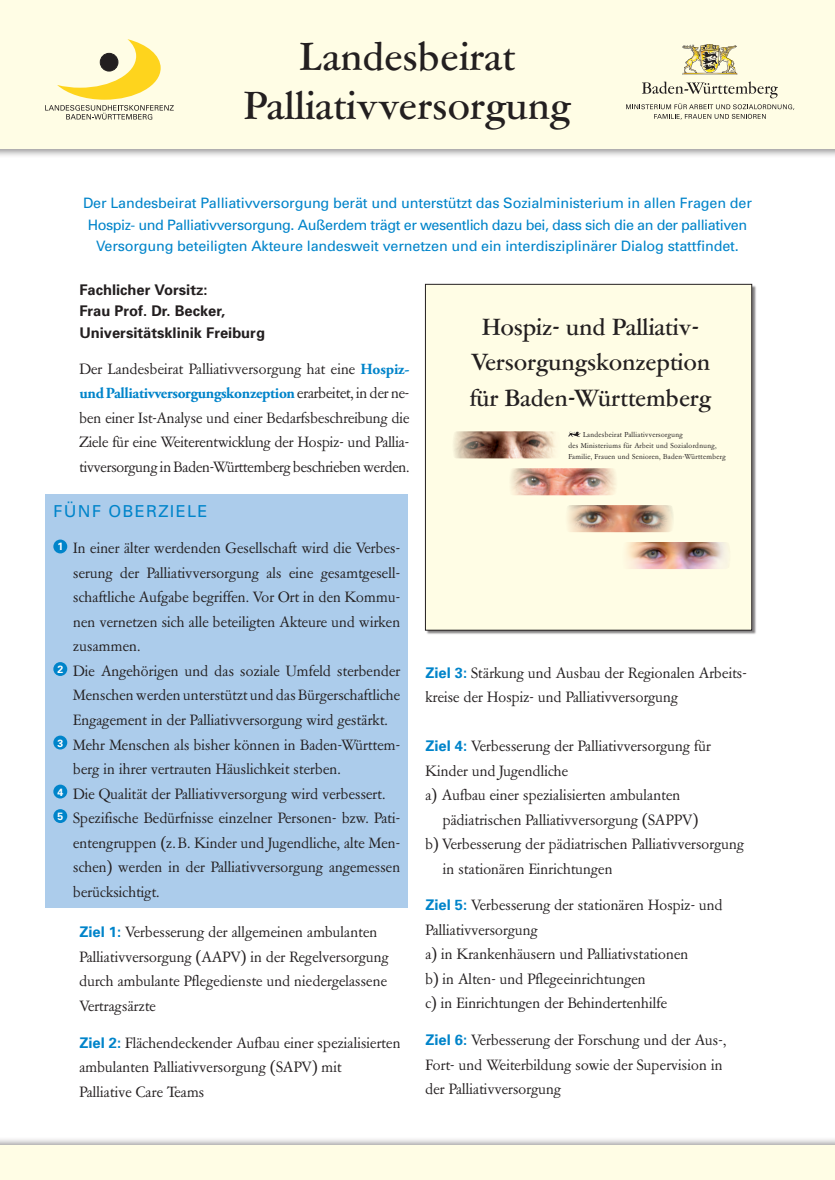
<style>
.page{position:relative;width:835px;height:1180px;background:#fff}
.page>*{position:absolute;margin:0;border:0;box-sizing:border-box;transform-origin:0 0}
.t1{font:500 38.5px/49.7px "Garamont Amsterdam BQ";letter-spacing:.02em;color:#231f20;text-align:center}
.t2{font:500 23px/35.6px "Garamont Amsterdam BQ";letter-spacing:.015em;color:#231f20;text-align:center}
.t3{font:16.45px "Univers";letter-spacing:.08em;color:#0084ca}
.t4{font:700 15.4px "Adobe Garamond Pro";letter-spacing:-.02em;color:#0084ca}
.t5{font:14.7px/24.5px "Garamont Amsterdam BQ";color:#231f20}
.t6{font:700 14.7px/21.7px "Univers";color:#231f20}
.t7{font:14.35px/21.7px "Univers";letter-spacing:-.01em;color:#0084ca;text-align:center}
.t8{font:7.1px/11px "Garamont Amsterdam BQ";letter-spacing:.03em;color:#231f20}
.s1{font-family:"Adobe Garamond Pro";font-weight:700;font-size:15.4px;color:#0084ca}
.s2{font-family:"Garamont Amsterdam BQ";font-weight:400;font-size:14.7px;color:#231f20}
.s3{font-family:"Univers";font-weight:700;color:#0084ca}
</style>
<div class="page">
<div style="left:0;top:0;width:834px;height:158px;background:#231f20;opacity:.45"></div>
<div style="left:0;top:0;width:834px;height:149px;background:#fffde5"></div>
<div style="left:0;top:1136px;width:834px;height:44px;background:#231f20;opacity:.45"></div>
<div style="left:0;top:1145px;width:834px;height:35px;background:#fffde5"></div>
<img style="left:682px;top:44px;width:56px;height:30px">
<svg style="left:626px;top:81px;width:168px;height:39px"></svg>
<svg style="left:45px;top:39px;width:129px;height:81px"></svg>
<div style="left:45px;top:494px;width:362px;height:414px;background:#accceb"></div>
<div style="left:53px;top:539px;width:14px;height:14px;background:#0084ca;border-radius:50%"></div>
<div style="left:53px;top:662px;width:14px;height:14px;background:#0084ca;border-radius:50%"></div>
<div style="left:53px;top:735px;width:14px;height:14px;background:#0084ca;border-radius:50%"></div>
<div style="left:53px;top:784px;width:14px;height:14px;background:#0084ca;border-radius:50%"></div>
<div style="left:53px;top:809px;width:14px;height:14px;background:#0084ca;border-radius:50%"></div>
<div style="left:426px;top:285px;width:330px;height:349px;background:#231f20;opacity:.55"></div>
<div style="left:425px;top:284px;width:326px;height:346px;background:#fffde5"></div>
<svg style="left:568px;top:431px;width:12px;height:6px"></svg>
<img style="left:453px;top:431px;width:102px;height:27px">
<img style="left:511px;top:468px;width:105px;height:27px">
<img style="left:568px;top:505px;width:105px;height:27px">
<img style="left:626px;top:542px;width:99px;height:27px">
<div style="left:425px;top:284px;width:326px;height:346px;border:1px solid #231f20"></div>
<h1 class="t1" style="left:244px;top:32px;width:328px">Landesbeirat<br>Palliativversorgung</h1>
<p class="t7" style="left:83px;top:192px;width:670px">Der Landesbeirat Palliativversorgung berät und unterstützt das Sozialministerium in allen Fragen der<br>Hospiz- und Palliativversorgung. Außerdem trägt er wesentlich dazu bei, dass sich die an der palliativen<br>Versorgung beteiligten Akteure landesweit vernetzen und ein interdisziplinärer Dialog stattfindet.</p>
<p class="t6" style="left:79px;top:279px;width:187px">Fachlicher Vorsitz:<br>Frau Prof. Dr. Becker,<br>Universitätsklinik Freiburg</p>
<p class="t5" style="left:79px;top:356px;width:331px">Der Landesbeirat Palliativversorgung hat eine <span class="s1">Hospiz-</span></p>
<p class="t4" style="left:79px;top:384px;width:331px">und Palliativversorgungskonzeption <span class="s2">erarbeitet, in der ne-</span></p>
<p class="t5" style="left:79px;top:405px;width:331px;text-align:justify">ben einer Ist-Analyse und einer Bedarfsbeschreibung die Ziele für eine Weiterentwicklung der Hospiz- und Pallia&shy;tivversorgung in Baden-Württemberg beschrieben werden.</p>
<h2 class="t2" style="left:469px;top:310px;width:243px">Hospiz- und Palliativ-<br>Versorgungskonzeption für Baden-Württemberg</h2>
<p class="t8" style="left:568px;top:429px;width:159px;text-indent:15px">Landesbeirat Palliativversorgung<br>des Ministeriums für Arbeit und Sozialordnung,<br>Familie, Frauen und Senioren, Baden-Württemberg</p>
<p class="t3" style="left:53px;top:500px;width:156px">Fünf Oberziele</p>
<p class="t5" style="left:57px;top:536px;width:344px"><sup>1</sup> In einer älter werdenden Gesellschaft wird die Verbes-</p>
<p class="t5" style="left:73px;top:561px;width:328px">serung der Palliativversorgung als eine gesamtgesell-</p>
<p class="t5" style="left:73px;top:585px;width:328px">schaftliche Aufgabe begriffen. Vor Ort in den Kommu-</p>
<p class="t5" style="left:73px;top:610px;width:328px">nen vernetzen sich alle beteiligten Akteure und wirken</p>
<p class="t5" style="left:73px;top:634px;width:69px">zusammen.</p>
<p class="t5" style="left:57px;top:659px;width:344px"><sup>2</sup> Die Angehörigen und das soziale Umfeld sterbender</p>
<p class="t5" style="left:73px;top:683px;width:328px">Menschen werden unterstützt und das Bürgerschaftliche</p>
<p class="t5" style="left:73px;top:708px;width:316px">Engagement in der Palliativversorgung wird gestärkt.</p>
<p class="t5" style="left:57px;top:732px;width:344px"><sup>3</sup> Mehr Menschen als bisher können in Baden-Württem-</p>
<p class="t5" style="left:73px;top:757px;width:269px">berg in ihrer vertrauten Häuslichkeit sterben.</p>
<p class="t5" style="left:57px;top:781px;width:329px"><sup>4</sup> Die Qualität der Palliativversorgung wird verbessert.</p>
<p class="t5" style="left:57px;top:806px;width:344px"><sup>5</sup> Spezifische Bedürfnisse einzelner Personen- bzw. Pati-</p>
<p class="t5" style="left:73px;top:830px;width:328px">entengruppen (z. B. Kinder und Jugendliche, alte Men-</p>
<p class="t5" style="left:73px;top:855px;width:328px">schen) werden in der Palliativversorgung angemessen</p>
<p class="t5" style="left:73px;top:879px;width:88px">berücksichtigt.</p>
<p class="t5" style="left:79px;top:920px;width:311px"><span class="s3">Ziel 1:</span> Verbesserung der allgemeinen ambulanten Palliativversorgung (AAPV) in der Regelversorgung durch ambulante Pflegedienste und niedergelassene Vertragsärzte</p>
<p class="t5" style="left:79px;top:1030px;width:322px"><span class="s3">Ziel 2:</span> Flächendeckender Aufbau einer spezialisierten ambulanten Palliativversorgung (SAPV) mit<br>Palliative Care Teams</p>
<p class="t5" style="left:425px;top:660px;width:323px"><span class="s3">Ziel 3:</span> Stärkung und Ausbau der Regionalen Arbeits&shy;kreise der Hospiz- und Palliativversorgung</p>
<p class="t5" style="left:425px;top:734px;width:287px"><span class="s3">Ziel 4:</span> Verbesserung der Palliativversorgung für<br>Kinder und Jugendliche<br>a) Aufbau einer spezialisierten ambulanten</p>
<p class="t5" style="left:443px;top:807px;width:257px">pädiatrischen Palliativversorgung (SAPPV)</p>
<p class="t5" style="left:425px;top:832px;width:320px">b) Verbesserung der pädiatrischen Palliativversorgung</p>
<p class="t5" style="left:443px;top:856px;width:171px">in stationären Einrichtungen</p>
<p class="t5" style="left:425px;top:893px;width:299px"><span class="s3">Ziel 5:</span> Verbesserung der stationären Hospiz- und Palliativversorgung<br>a) in Krankenhäusern und Palliativstationen<br>b) in Alten- und Pflegeeinrichtungen<br>c) in Einrichtungen der Behindertenhilfe</p>
<p class="t5" style="left:425px;top:1028px;width:302px"><span class="s3">Ziel 6:</span> Verbesserung der Forschung und der Aus-,<br>Fort- und Weiterbildung sowie der Supervision in der Palliativversorgung</p>
</div>
